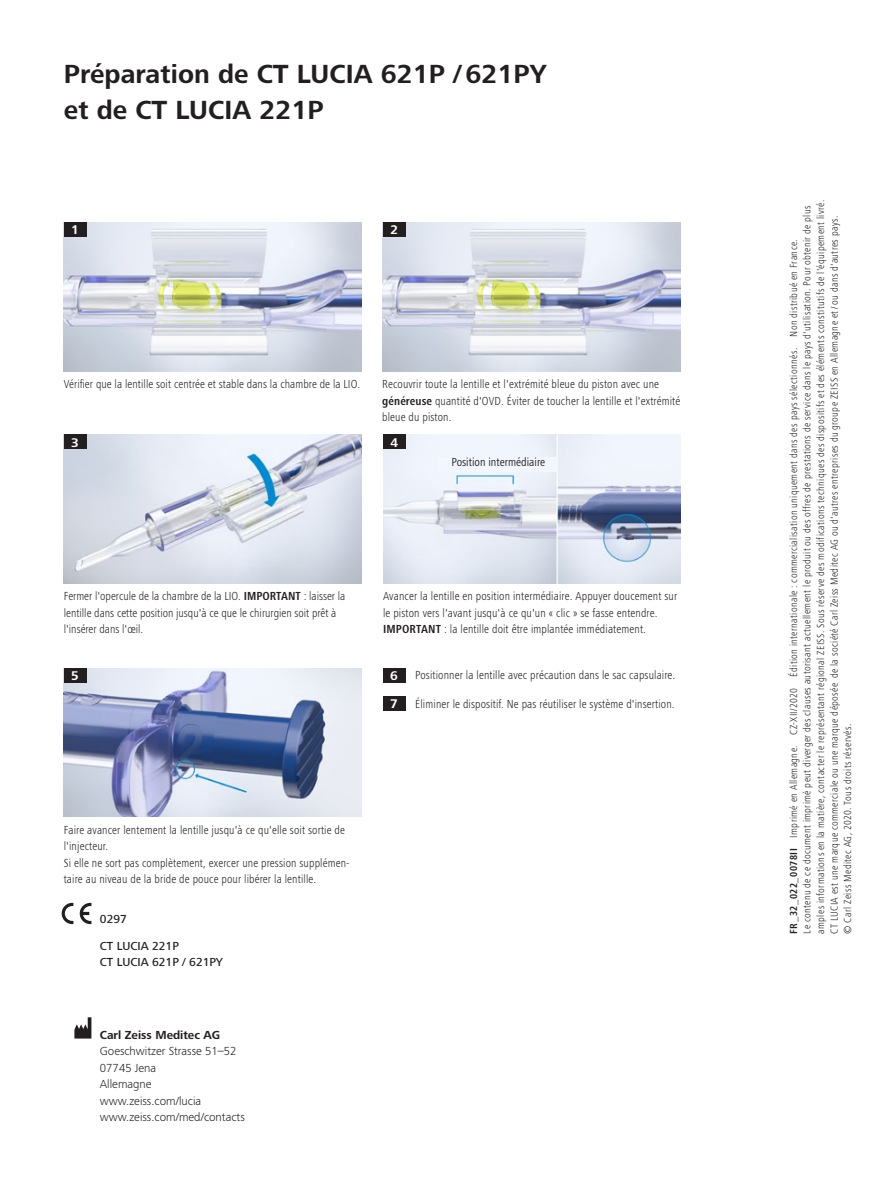
<style>
.page{position:relative;width:893px;height:1178px;background:#fff}
.page>*{position:absolute;margin:0;border:0;box-sizing:border-box;transform-origin:0 0}
.t1{font:700 27px/36px "ZEISS Frutiger Next W1 G";letter-spacing:.005em;color:#231f20}
.t2{font:700 12.9px "ZEISS Frutiger Next W1 G";color:#fff}
.t3{font:300 condensed 12px/16.5px "ZEISS Frutiger Next W1 G";letter-spacing:.01em;color:#231f20}
.t4{font:300 12px/16.5px "ZEISS Frutiger Next W1 G";color:#231f20}
.t5{font:500 12px/16.5px "ZEISS Frutiger Next W1 G";color:#231f20}
.t6{font:condensed 12px "ZEISS Frutiger Next W1 G";color:#231f20}
.t7{font:700 12px "ZEISS Frutiger Next W1 G";color:#231f20}
.t8{font:300 condensed 10.5px/13.5px "ZEISS Frutiger Next W1 G";letter-spacing:.035em;color:#231f20}
.s1{font-weight:700}
</style>
<div class="page">
<img style="left:64px;top:222px;width:297px;height:149px">
<img style="left:383px;top:222px;width:297px;height:149px">
<img style="left:383px;top:435px;width:297px;height:148px">
<img style="left:64px;top:668px;width:297px;height:149px">
<img style="left:64px;top:435px;width:297px;height:148px">
<div style="left:64px;top:222px;width:22px;height:15px;background:#231f20"></div>
<div style="left:383px;top:222px;width:23px;height:15px;background:#231f20"></div>
<div style="left:64px;top:435px;width:22px;height:14px;background:#231f20"></div>
<div style="left:383px;top:435px;width:23px;height:14px;background:#231f20"></div>
<div style="left:64px;top:668px;width:22px;height:15px;background:#231f20"></div>
<div style="left:383px;top:668px;width:22px;height:14px;background:#231f20"></div>
<div style="left:383px;top:696px;width:22px;height:15px;background:#231f20"></div>
<svg style="left:74px;top:1017px;width:17px;height:21px"></svg>
<svg style="left:80px;top:903px;width:11px;height:21px"></svg>
<svg style="left:62px;top:903px;width:11px;height:21px"></svg>
<div style="left:439px;top:458px;width:119px;height:14px;background:#f2f6ff"></div>
<h1 class="t1" style="left:64px;top:55px;width:484px">Préparation de CT LUCIA 621P /621PY et de CT LUCIA 221P</h1>
<p class="t2" style="left:71px;top:221px;width:9px">1</p>
<p class="t2" style="left:391px;top:221px;width:9px">2</p>
<p class="t3" style="left:64px;top:375px;width:298px">Vérifier que la lentille soit centrée et stable dans la chambre de la LIO.</p>
<p class="t3" style="left:382px;top:375px;width:300px">Recouvrir toute la lentille et l'extrémité bleue du piston avec une <span class="s1">généreuse</span> quantité d'OVD. Éviter de toucher la lentille et l'extrémité bleue du piston.</p>
<p class="t2" style="left:71px;top:433px;width:9px">3</p>
<p class="t2" style="left:391px;top:433px;width:9px">4</p>
<p class="t6" style="left:451px;top:454px;width:95px">Position intermédiaire</p>
<p class="t3" style="left:64px;top:587px;width:283px">Fermer l'opercule de la chambre de la LIO. <span class="s1">IMPORTANT</span> : laisser la lentille dans cette position jusqu'à ce que le chirurgien soit prêt à l'insérer dans l'œil.</p>
<p class="t3" style="left:383px;top:587px;width:296px">Avancer la lentille en position intermédiaire. Appuyer doucement sur le piston vers l'avant jusqu'à ce qu'un « clic » se fasse entendre.<br><span class="s1">IMPORTANT</span> : la lentille doit être implantée immédiatement.</p>
<p class="t2" style="left:71px;top:667px;width:9px">5</p>
<p class="t2" style="left:390px;top:666px;width:9px">6</p>
<p class="t2" style="left:390px;top:695px;width:9px">7</p>
<p class="t3" style="left:415px;top:666px;width:262px">Positionner la lentille avec précaution dans le sac capsulaire.</p>
<p class="t3" style="left:415px;top:695px;width:261px">Éliminer le dispositif. Ne pas réutiliser le système d'insertion.</p>
<p class="t3" style="left:64px;top:821px;width:287px">Faire avancer lentement la lentille jusqu'à ce qu'elle soit sortie de l'injecteur.<br>Si elle ne sort pas complètement, exercer une pression supplémen&shy;taire au niveau de la bride de pouce pour libérer la lentille.</p>
<p class="t5" style="left:100px;top:910px;width:28px">0297</p>
<p class="t5" style="left:100px;top:937px;width:125px">CT LUCIA 221P<br>CT LUCIA 621P / 621PY</p>
<p class="t7" style="left:100px;top:1026px;width:122px">Carl Zeiss Meditec AG</p>
<p class="t4" style="left:100px;top:1042px;width:146px">Goeschwitzer Strasse 51–52<br>07745 Jena<br>Allemagne www.zeiss.com/lucia www.zeiss.com/med/contacts</p>
<p class="t8" style="left:786px;top:934px;width:735px;rotate:-90deg"><span class="s1">FR_32_022_0078II</span> Imprimé en Allemagne. CZ-XII/2020 Édition internationale : commercialisation uniquement dans des pays sélectionnés. Non distribué en France.<br>Le contenu de ce document imprimé peut diverger des clauses autorisant actuellement le produit ou des offres de prestations de service dans le pays d'utilisation. Pour obtenir de plus amples informations en la matière, contacter le représentant régional ZEISS. Sous réserve des modifications techniques des dispositifs et des éléments constitutifs de l'équipement livré.<br>CT LUCIA est une marque commerciale ou une marque déposée de la société Carl Zeiss Meditec AG ou d'autres entreprises du groupe ZEISS en Allemagne et / ou dans d'autres pays.<br>© Carl Zeiss Meditec AG, 2020. Tous droits réservés.</p>
</div>
